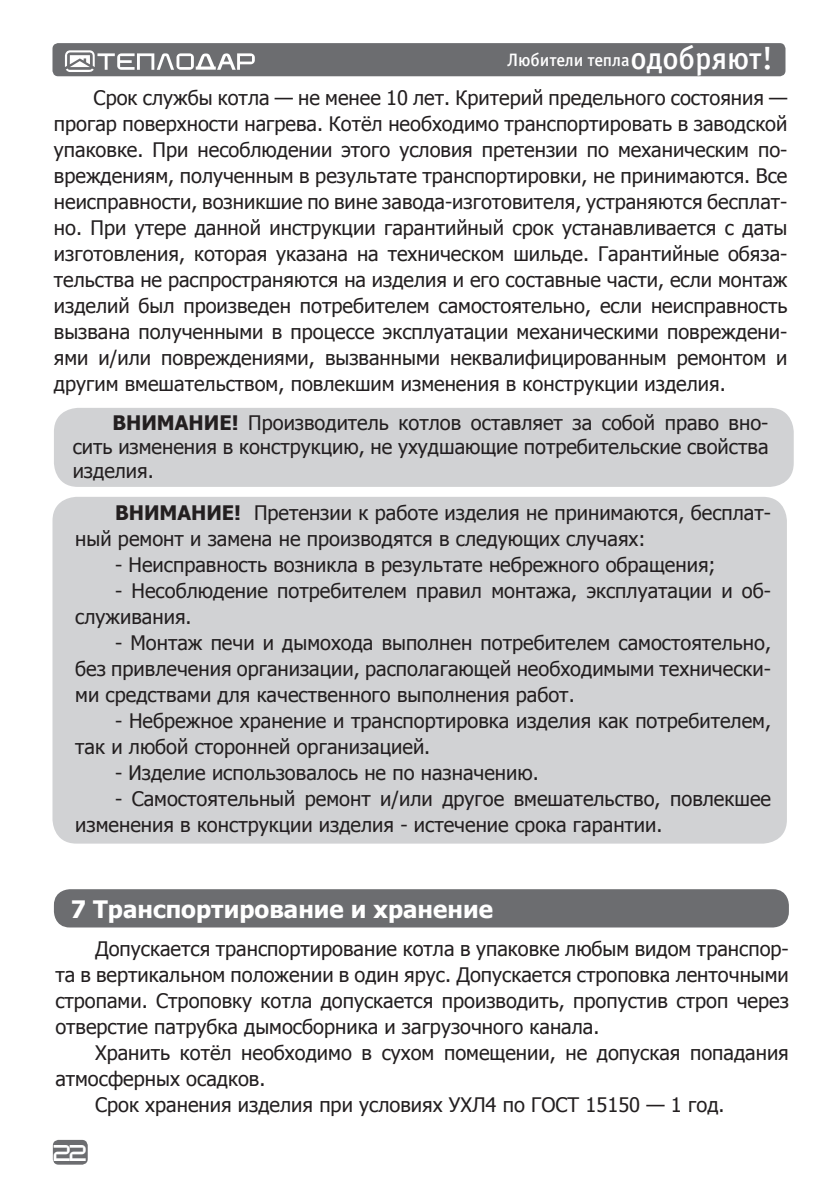
<style>
.page{position:relative;width:840px;height:1191px;background:#fff}
.page>*{position:absolute;margin:0;border:0;box-sizing:border-box;transform-origin:0 0}
.t1{font:700 24px "Tahoma";color:#fff}
.t2{font:20px/26px "Tahoma";color:#231f20}
.t3{font:18px "Officina Sans Medium C";letter-spacing:-.005em;color:#fff}
.t4{font:16px "teplodar";color:#fff}
.s1{font-size:32px}
.s2{font-weight:700}
</style>
<div class="page">
<div style="left:53px;top:1139px;width:35px;height:25px;background:#6c6d70;border-radius:6px"></div>
<div style="left:52px;top:43px;width:733px;height:33px;background:#6c6d70;border-radius:6px"></div>
<svg style="left:65px;top:50px;width:190px;height:22px"></svg>
<div style="left:52px;top:497px;width:734px;height:346px;background:#d1d2d4;border-radius:24px"></div>
<div style="left:54px;top:889px;width:734px;height:38px;background:#6c6d70;border-radius:16px"></div>
<div style="left:54px;top:408px;width:739px;height:79px;background:#d1d2d4;border-radius:24px"></div>
<p class="t3" style="left:507px;top:50px;width:267px">Любители тепла<span class="s1">одобряют!</span></p>
<p class="t2" style="left:54px;top:84px;width:734px;text-align:justify;text-indent:40px">Срок службы котла — не менее 10 лет. Критерий предельного состояния — прогар поверхности нагрева. Котёл необходимо транспортировать в заводской упаковке. При несоблюдении этого условия претензии по механическим по&shy;вреждениям, полученным в результате транспортировки, не принимаются. Все неисправности, возникшие по вине завода-изготовителя, устраняются бесплат&shy;но. При утере данной инструкции гарантийный срок устанавливается с даты изготовления, которая указана на техническом шильде. Гарантийные обяза&shy;тельства не распространяются на изделия и его составные части, если монтаж изделий был произведен потребителем самостоятельно, если неисправность вызвана полученными в процессе эксплуатации механическими повреждени&shy;ями и/или повреждениями, вызванными неквалифицированным ремонтом и другим вмешательством, повлекшим изменения в конструкции изделия.</p>
<p class="t2" style="left:73px;top:410px;width:697px;line-height:24px;text-align:justify;text-indent:40px"><span class="s2">ВНИМАНИЕ!</span> Производитель котлов оставляет за собой право вно&shy;сить изменения в конструкцию, не ухудшающие потребительские свойства изделия.</p>
<p class="t2" style="left:75px;top:498px;width:697px;text-indent:40px"><span class="s2">ВНИМАНИЕ!</span> Претензии к работе изделия не принимаются, бесплат&shy;ный ремонт и замена не производятся в следующих случаях:</p>
<p class="t2" style="left:115px;top:550px;width:601px">- Неисправность возникла в результате небрежного обращения;</p>
<p class="t2" style="left:75px;top:576px;width:697px;text-indent:40px">- Несоблюдение потребителем правил монтажа, эксплуатации и об&shy;служивания.</p>
<p class="t2" style="left:75px;top:628px;width:697px;text-align:justify;text-indent:40px">- Монтаж печи и дымохода выполнен потребителем самостоятельно, без привлечения организации, располагающей необходимыми технически&shy;ми средствами для качественного выполнения работ.</p>
<p class="t2" style="left:75px;top:706px;width:697px;text-indent:40px">- Небрежное хранение и транспортировка изделия как потребителем, так и любой сторонней организацией.</p>
<p class="t2" style="left:115px;top:758px;width:425px">- Изделие использовалось не по назначению.</p>
<p class="t2" style="left:75px;top:784px;width:696px;text-indent:40px">- Самостоятельный ремонт и/или другое вмешательство, повлекшее изменения в конструкции изделия - истечение срока гарантии.</p>
<p class="t1" style="left:71px;top:892px;width:423px">7 Транспортирование и хранение</p>
<p class="t2" style="left:55px;top:935px;width:734px;text-align:justify;text-indent:40px">Допускается транспортирование котла в упаковке любым видом транспор&shy;та в вертикальном положении в один ярус. Допускается строповка ленточными стропами. Строповку котла допускается производить, пропустив строп через отверстие патрубка дымосборника и загрузочного канала.</p>
<p class="t2" style="left:95px;top:1039px;width:695px">Хранить котёл необходимо в сухом помещении, не допуская попадания</p>
<p class="t2" style="left:55px;top:1065px;width:211px">атмосферных осадков.</p>
<p class="t2" style="left:95px;top:1091px;width:630px">Срок хранения изделия при условиях УХЛ4 по ГОСТ 15150 — 1 год.</p>
<p class="t4" style="left:54px;top:1145px;width:34px">22</p>
</div>
